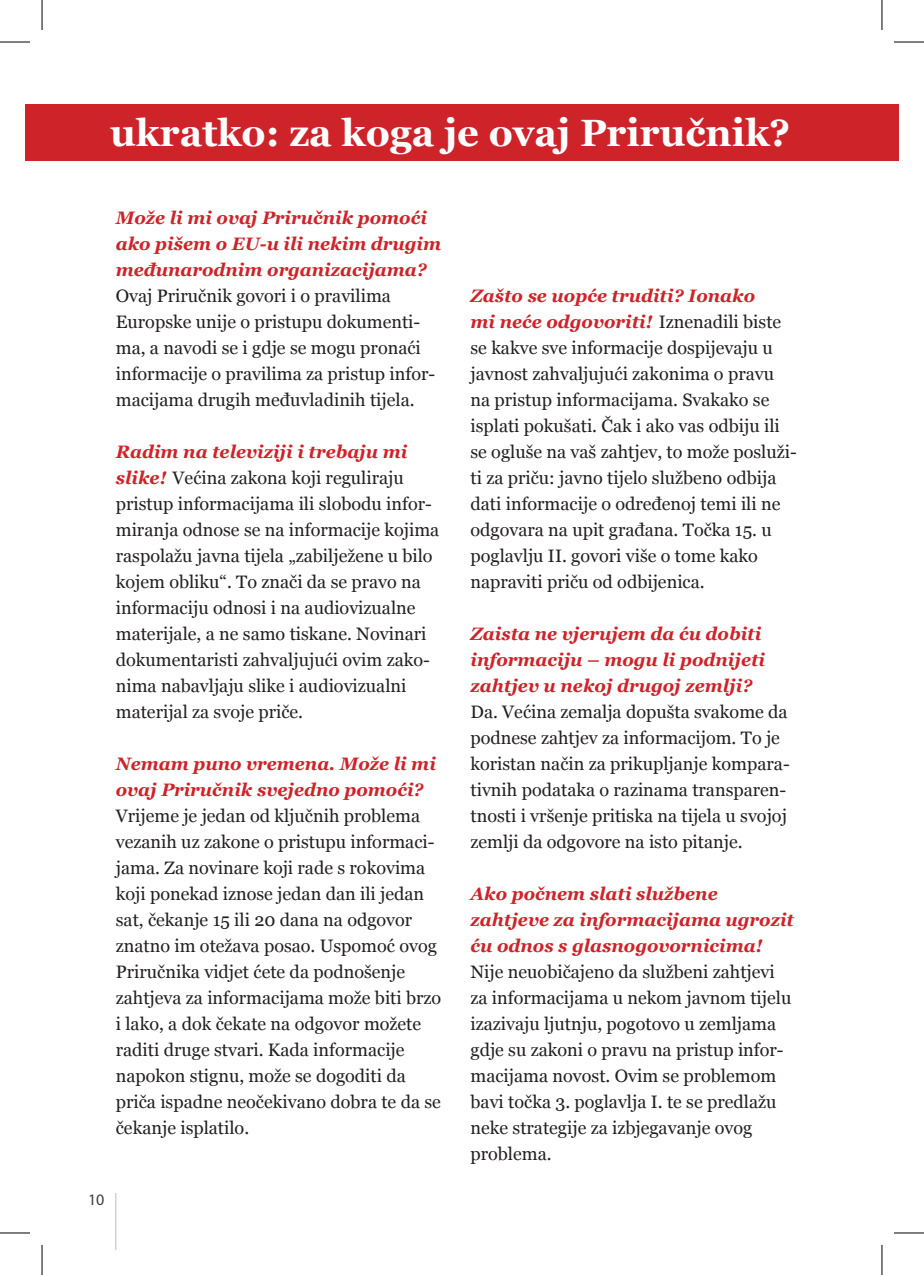
<style>
.page{position:relative;width:924px;height:1275px;background:#fff}
.page>*{position:absolute;margin:0;border:0;box-sizing:border-box;transform-origin:0 0}
.t1{font:700 38px "Georgia";color:#fff}
.t2{font:18px/26px "Georgia";color:#231f20}
.t3{font:italic 700 18px/26px "Georgia";color:#cf232a}
.t4{font:16px "Myriad Pro";color:#3e3e3f}
.s1{font-weight:700;font-style:italic;color:#cf232a}
</style>
<div class="page">
<hr style="left:115px;top:1193px;width:1px;height:57px;background:#bcbdc0">
<div style="left:25px;top:104px;width:873px;height:57px;background:#cf232a"></div>
<hr style="left:0;top:42px;width:30px;height:1px;background:#000">
<hr style="left:893px;top:42px;width:30px;height:1px;background:#000">
<hr style="left:0;top:1232px;width:30px;height:1px;background:#000">
<hr style="left:893px;top:1232px;width:30px;height:1px;background:#000">
<hr style="left:42px;top:0;width:1px;height:30px;background:#000">
<hr style="left:42px;top:1245px;width:1px;height:30px;background:#000">
<hr style="left:881px;top:0;width:1px;height:30px;background:#000">
<hr style="left:881px;top:1245px;width:1px;height:30px;background:#000">
<h1 class="t1" style="left:110px;top:111px;width:681px">ukratko: za koga je ovaj Priručnik?</h1>
<p class="t3" style="left:116px;top:205px;width:327px">Može li mi ovaj Priručnik pomoći ako pišem o EU-u ili nekim drugim međunarodnim organizacijama?</p>
<p class="t2" style="left:116px;top:283px;width:321px">Ovaj Priručnik govori i o pravilima Europske unije o pristupu dokumenti&shy;ma, a navodi se i gdje se mogu pronaći informacije o pravilima za pristup infor&shy;macijama drugih međuvladinih tijela.</p>
<p class="t2" style="left:116px;top:439px;width:325px"><span class="s1">Radim na televiziji i trebaju mi slike!</span> Većina zakona koji reguliraju pristup informacijama ili slobodu infor&shy;miranja odnose se na informacije kojima raspolažu javna tijela „zabilježene u bilo kojem obliku“. To znači da se pravo na informaciju odnosi i na audiovizualne materijale, a ne samo tiskane. Novinari dokumentaristi zahvaljujući ovim zako&shy;nima nabavljaju slike i audiovizualni materijal za svoje priče.</p>
<p class="t3" style="left:116px;top:751px;width:321px">Nemam puno vremena. Može li mi ovaj Priručnik svejedno pomoći?</p>
<p class="t2" style="left:116px;top:803px;width:327px">Vrijeme je jedan od ključnih problema vezanih uz zakone o pristupu informaci&shy;jama. Za novinare koji rade s rokovima koji ponekad iznose jedan dan ili jedan sat, čekanje 15 ili 20 dana na odgovor znatno im otežava posao. Uspomoć ovog Priručnika vidjet ćete da podnošenje zahtjeva za informacijama može biti brzo i lako, a dok čekate na odgovor možete raditi druge stvari. Kada informacije napokon stignu, može se dogoditi da priča ispadne neočekivano dobra te da se čekanje isplatilo.</p>
<p class="t4" style="left:88px;top:1189px;width:18px">10</p>
<p class="t2" style="left:470px;top:283px;width:327px"><span class="s1">Zašto se uopće truditi? Ionako<br>mi neće odgovoriti!</span> Iznenadili biste se kakve sve informacije dospijevaju u javnost zahvaljujući zakonima o pravu na pristup informacijama. Svakako se isplati pokušati. Čak i ako vas odbiju ili se ogluše na vaš zahtjev, to može posluži&shy;ti za priču: javno tijelo službeno odbija dati informacije o određenoj temi ili ne odgovara na upit građana. Točka 15. u poglavlju II. govori više o tome kako napraviti priču od odbijenica.</p>
<p class="t3" style="left:470px;top:620px;width:296px">Zaista ne vjerujem da ću dobiti informaciju – mogu li podnijeti zahtjev u nekoj drugoj zemlji?</p>
<p class="t2" style="left:470px;top:698px;width:320px">Da. Većina zemalja dopušta svakome da podnese zahtjev za informacijom. To je koristan način za prikupljanje kompara&shy;tivnih podataka o razinama transparen&shy;tnosti i vršenje pritiska na tijela u svojoj zemlji da odgovore na isto pitanje.</p>
<p class="t3" style="left:470px;top:880px;width:325px">Ako počnem slati službene zahtjeve za informacijama ugrozit ću odnos s glasnogovornicima!</p>
<p class="t2" style="left:470px;top:958px;width:322px">Nije neuobičajeno da službeni zahtjevi za informacijama u nekom javnom tijelu izazivaju ljutnju, pogotovo u zemljama gdje su zakoni o pravu na pristup infor&shy;macijama novost. Ovim se problemom bavi točka 3. poglavlja I. te se predlažu neke strategije za izbjegavanje ovog problema.</p>
</div>
